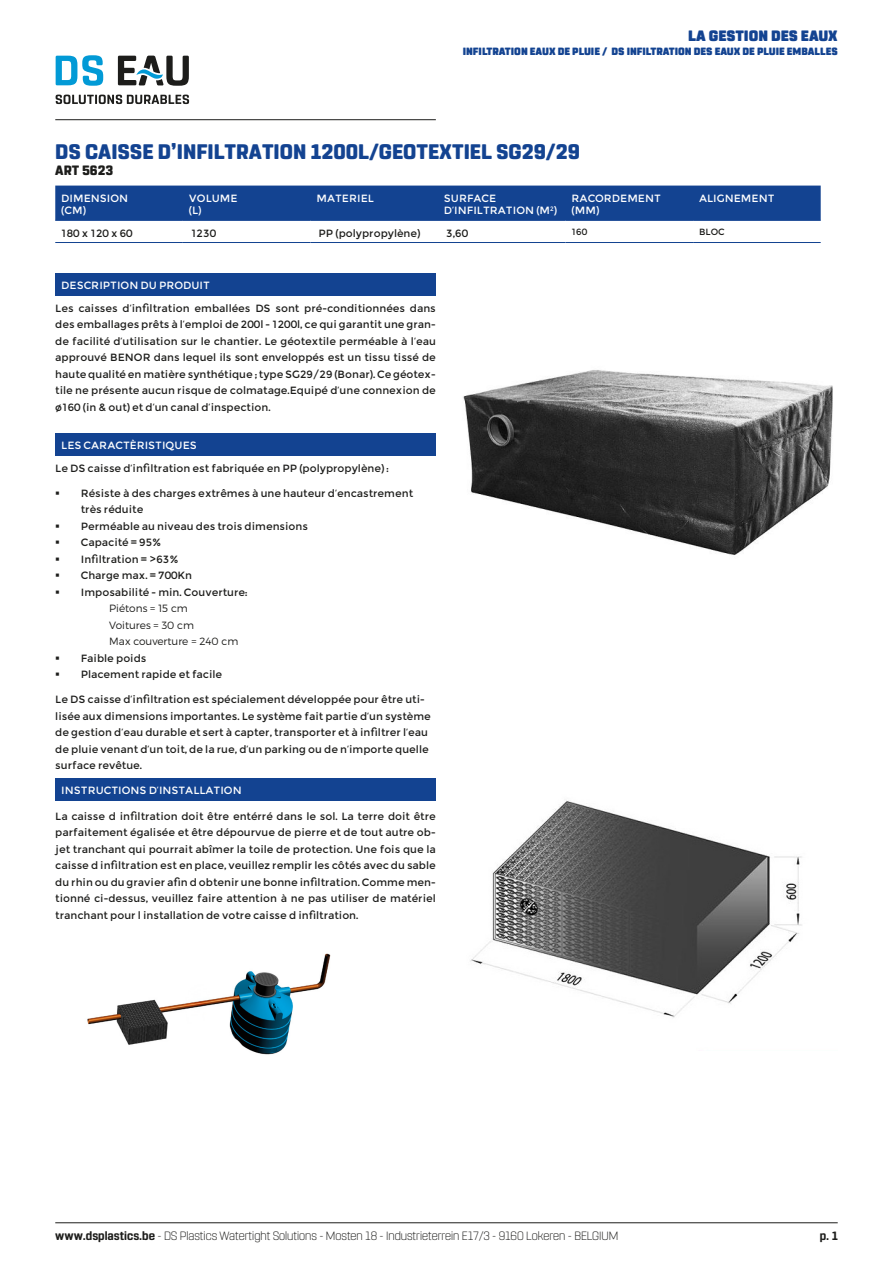
<style>
.page{position:relative;width:893px;height:1263px;background:#fff}
.page>*{position:absolute;margin:0;border:0;box-sizing:border-box;transform-origin:0 0}
.grote_titel{font:800 21px "Rohn Rounded";color:#134391}
.t1{font:900 15px "Rohn Rounded";color:#134391}
.t2{font:800 13.5px "Rohn Rounded";color:#1d1d1b}
.t3{font:300 12px "Rohn Rounded";color:#1d1d1b}
.t4{font:700 12px "Rohn Rounded";color:#1d1d1b}
.lopende_tekst_zonder_insprong{font:10.5px/16.5px "Montserrat";color:#1d1d1b;text-align:justify}
.inhoud_tabel{font:10.5px/12.6px "Montserrat";color:#fff}
.t5{font:900 10.5px "Rohn Rounded";color:#134391}
.opsomming{font:300 10.5px "Montserrat";color:#1d1d1b}
.inhoud_tabel-2{font:10.5px "Montserrat";color:#1d1d1b}
.inhoud_tabel-3{font:9px "Montserrat";color:#1d1d1b}
.s1{font-weight:700}
</style>
<div class="page">
<hr style="left:55px;top:119px;width:381px;height:1px;background:#1d1d1b">
<hr style="left:55px;top:1222px;width:783px;height:1px;background:#1d1d1b">
<svg style="left:56px;top:55px;width:47px;height:31px"></svg>
<svg style="left:56px;top:95px;width:133px;height:9px"></svg>
<svg style="left:118px;top:56px;width:71px;height:30px"></svg>
<img style="left:463px;top:370px;width:370px;height:185px">
<div style="left:55px;top:273px;width:381px;height:22px;background:#134391"></div>
<div style="left:55px;top:778px;width:381px;height:22px;background:#134391"></div>
<div style="left:55px;top:186px;width:766px;height:34px;background:#134391"></div>
<hr style="left:55px;top:220px;width:128px;height:1px;background:#134391">
<hr style="left:183px;top:220px;width:127px;height:1px;background:#134391">
<hr style="left:310px;top:220px;width:128px;height:1px;background:#134391">
<hr style="left:438px;top:220px;width:128px;height:1px;background:#134391">
<hr style="left:566px;top:220px;width:127px;height:1px;background:#134391">
<hr style="left:693px;top:220px;width:128px;height:1px;background:#134391">
<hr style="left:55px;top:242px;width:128px;height:1px;background:#134391">
<hr style="left:183px;top:242px;width:127px;height:1px;background:#134391">
<hr style="left:310px;top:242px;width:128px;height:1px;background:#134391">
<hr style="left:438px;top:242px;width:128px;height:1px;background:#134391">
<hr style="left:566px;top:242px;width:127px;height:1px;background:#134391">
<hr style="left:693px;top:242px;width:128px;height:1px;background:#134391">
<div style="left:55px;top:433px;width:381px;height:22px;background:#134391"></div>
<img style="left:470px;top:800px;width:332px;height:218px">
<img style="left:87px;top:953px;width:244px;height:102px">
<h2 class="t1" style="left:688px;top:27px;width:151px">LA GESTION DES EAUX</h2>
<p class="t5" style="left:463px;top:45px;width:376px">INFILTRATION EAUX DE PLUIE / DS INFILTRATION DES EAUX DE PLUIE EMBALLES</p>
<p class="grote_titel" style="left:55px;top:139px;width:526px">DS CAISSE D’INFILTRATION 1200L/GEOTEXTIEL SG29/29</p>
<p class="t2" style="left:55px;top:162px;width:60px">ART 5623</p>
<p class="inhoud_tabel" style="left:61px;top:192px;width:68px">DIMENSION</p>
<p class="inhoud_tabel" style="left:61px;top:204px;width:26px">(CM)</p>
<p class="inhoud_tabel" style="left:189px;top:192px;width:50px">VOLUME</p>
<p class="inhoud_tabel" style="left:189px;top:204px;width:14px">(L)</p>
<p class="inhoud_tabel" style="left:316px;top:192px;width:59px">MATERIEL</p>
<p class="inhoud_tabel" style="left:444px;top:192px;width:54px">SURFACE</p>
<p class="inhoud_tabel" style="left:444px;top:204px;width:115px">D’INFILTRATION (M²)</p>
<p class="inhoud_tabel" style="left:572px;top:192px;width:91px">RACORDEMENT (MM)</p>
<p class="inhoud_tabel" style="left:699px;top:192px;width:77px">ALIGNEMENT</p>
<p class="inhoud_tabel-2" style="left:61px;top:226px;width:73px">180 x 120 x 60</p>
<p class="inhoud_tabel-2" style="left:191px;top:226px;width:27px">1230</p>
<p class="inhoud_tabel-2" style="left:319px;top:226px;width:103px">PP (polypropylène)</p>
<p class="inhoud_tabel-2" style="left:446px;top:226px;width:23px">3,60</p>
<p class="inhoud_tabel-3" style="left:572px;top:226px;width:17px">160</p>
<p class="inhoud_tabel-3" style="left:699px;top:226px;width:27px">BLOC</p>
<p class="inhoud_tabel" style="left:61px;top:279px;width:150px">DESCRIPTION DU PRODUIT</p>
<p class="lopende_tekst_zonder_insprong" style="left:55px;top:300px;width:382px">Les caisses d’infiltration emballées DS sont pré-conditionnées dans des emballages prêts à l’emploi de 200l - 1200l, ce qui garantit une gran&shy;de facilité d’utilisation sur le chantier. Le géotextile perméable à l’eau approuvé BENOR dans lequel ils sont enveloppés est un tissu tissé de haute qualité en matière synthétique ; type SG29/29 (Bonar). Ce géotex&shy;tile ne présente aucun risque de colmatage.Equipé d’une connexion de ø160 (in &amp; out) et d’un canal d’inspection.</p>
<p class="inhoud_tabel" style="left:61px;top:439px;width:137px">LES CARACTÈRISTIQUES</p>
<p class="lopende_tekst_zonder_insprong" style="left:55px;top:460px;width:335px">Le DS caisse d’infiltration est fabriquée en PP (polypropylène) :</p>
<p class="lopende_tekst_zonder_insprong" style="left:81px;top:485px;width:334px">Résiste à des charges extrêmes à une hauteur d’encastrement très réduite</p>
<p class="lopende_tekst_zonder_insprong" style="left:81px;top:518px;width:229px">Perméable au niveau des trois dimensions</p>
<p class="lopende_tekst_zonder_insprong" style="left:81px;top:534px;width:82px">Capacité = 95%</p>
<p class="lopende_tekst_zonder_insprong" style="left:81px;top:551px;width:99px">Infiltration = &gt;63%</p>
<p class="lopende_tekst_zonder_insprong" style="left:81px;top:567px;width:113px">Charge max. = 700Kn</p>
<p class="lopende_tekst_zonder_insprong" style="left:81px;top:584px;width:168px">Imposabilité - min. Couverture:</p>
<p class="opsomming" style="left:109px;top:602px;width:80px">Piétons = 15 cm</p>
<p class="opsomming" style="left:109px;top:618px;width:86px">Voitures = 30 cm</p>
<p class="opsomming" style="left:109px;top:635px;width:131px">Max couverture = 240 cm</p>
<p class="lopende_tekst_zonder_insprong" style="left:81px;top:650px;width:67px">Faible poids</p>
<p class="lopende_tekst_zonder_insprong" style="left:81px;top:666px;width:143px">Placement rapide et facile</p>
<p class="lopende_tekst_zonder_insprong" style="left:55px;top:691px;width:377px;text-align:left">Le DS caisse d’infiltration est spécialement développée pour être uti&shy;lisée aux dimensions importantes. Le système fait partie d’un système de gestion d’eau durable et sert à capter, transporter et à infiltrer l’eau de pluie venant d’un toit, de la rue, d’un parking ou de n’importe quelle surface revêtue.</p>
<p class="inhoud_tabel" style="left:61px;top:784px;width:182px">INSTRUCTIONS D’INSTALLATION</p>
<p class="lopende_tekst_zonder_insprong" style="left:55px;top:808px;width:382px">La caisse d infiltration doit être entérré dans le sol. La terre doit être parfaitement égalisée et être dépourvue de pierre et de tout autre ob&shy;jet tranchant qui pourrait abîmer la toile de protection. Une fois que la caisse d infiltration est en place, veuillez remplir les côtés avec du sable du rhin ou du gravier afin d obtenir une bonne infiltration. Comme men&shy;tionné ci-dessus, veuillez faire attention à ne pas utiliser de matériel tranchant pour l installation de votre caisse d infiltration.</p>
<p class="t3" style="left:55px;top:1229px;width:565px"><span class="s1">www.dsplastics.be</span> - DS Plastics Watertight Solutions - Mosten 18 - Industrieterrein E17/3 - 9160 Lokeren - BELGIUM</p>
<p class="t4" style="left:820px;top:1229px;width:19px">p. 1</p>
</div>
